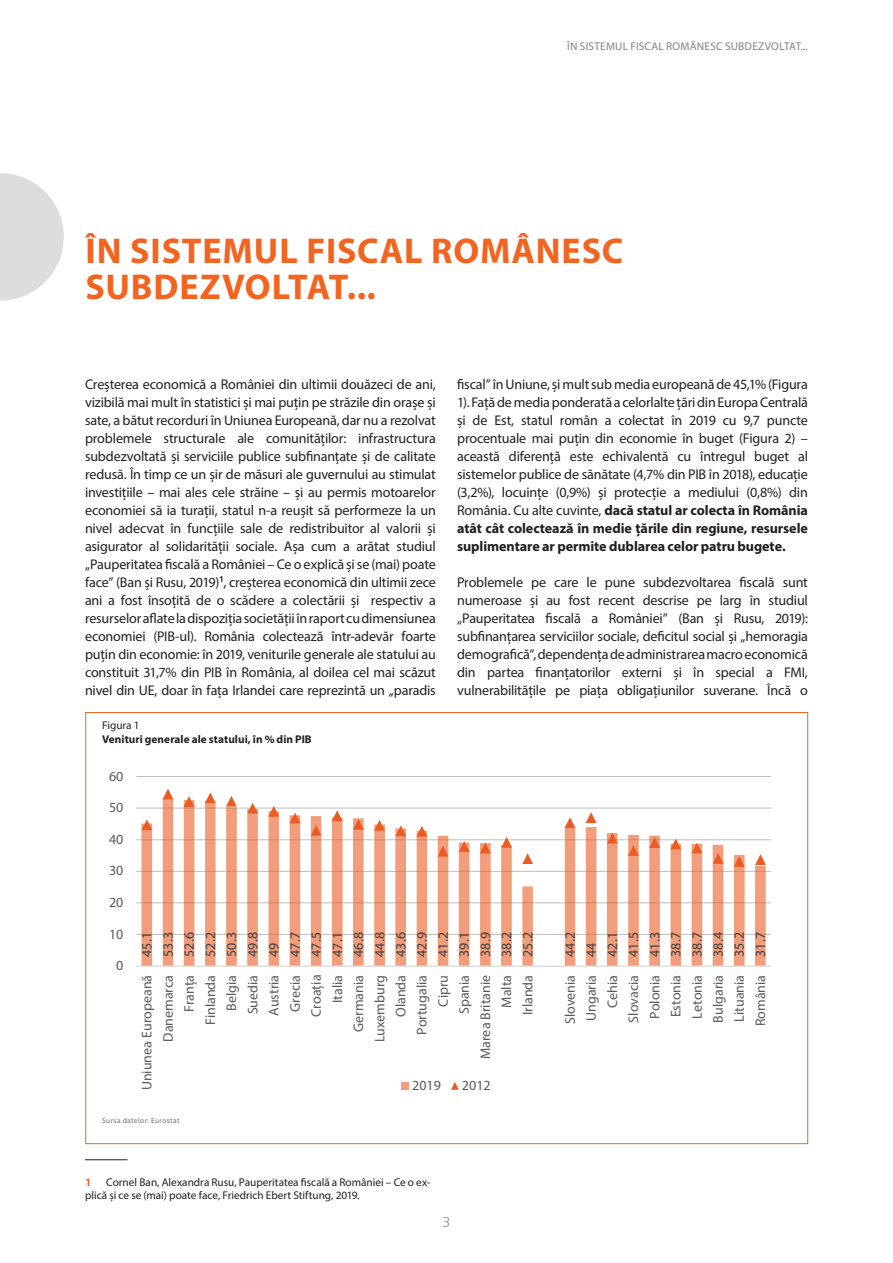
<style>
.page{position:relative;width:893px;height:1263px;background:#fff}
.page>*{position:absolute;margin:0;border:0;box-sizing:border-box;transform-origin:0 0}
.H4__24__Kapitel{font:700 36px "Myriad Pro";letter-spacing:.025em;color:#f36421}
.FT_Blocksatz{font:14.1px/18px "Myriad Pro";letter-spacing:-.015em;color:#231f20;text-align:justify}
.t1{font:300 14.1px "Frutiger";color:#808285}
.t2{font:13.95px/21.1px "Myriad Pro";color:#595a5a;text-align:right}
.t3{font:13.95px/21.1px "Myriad Pro";letter-spacing:-.005em;color:#414040}
.Fußnoten-__Marginalt{font:11.25px/13.5px "Myriad Pro";color:#231f20}
.Fußnoten-__Marginalt-2{font:11.25px "Myriad Pro";letter-spacing:.02em;color:#808285}
.Fußnoten-__Marginalt-3{font:700 11.25px "Myriad Pro";letter-spacing:.005em;color:#231f20}
.Fußnoten-__Marginalt-4{font:700 11.25px "Myriad Pro";color:#f36421}
.Quellenagaben{font:7.5px "Myriad Pro";letter-spacing:.045em;color:#6c6d70}
.s1{font-weight:700}
</style>
<div class="page">
<svg style="left:0;top:173px;width:64px;height:128px"></svg>
<hr style="left:85px;top:1159px;width:43px;height:1px;background:#231f20">
<svg style="left:136px;top:776px;width:635px;height:1px"></svg>
<svg style="left:141px;top:872px;width:625px;height:93px"></svg>
<hr style="left:136px;top:965px;width:635px;height:2px;background:#d9d9d8">
<svg style="left:136px;top:788px;width:635px;height:84px"></svg>
<div style="left:401px;top:1082px;width:8px;height:8px;background:#f29d7b"></div>
<svg style="left:451px;top:1082px;width:8px;height:8px"></svg>
<p class="Fußnoten-__Marginalt-2" style="left:567px;top:39px;width:242px">ÎN SISTEMUL FISCAL ROMÂNESC SUBDEZVOLTAT...</p>
<p class="H4__24__Kapitel" style="left:85px;top:227px;width:539px">ÎN SISTEMUL FISCAL ROMÂNESC</p>
<p class="H4__24__Kapitel" style="left:85px;top:263px;width:292px">SUBDEZVOLTAT...</p>
<p class="FT_Blocksatz" style="left:85px;top:375px;width:352px">Creșterea economică a României din ultimii douăzeci de ani, vizibilă mai mult în statistici și mai puțin pe străzile din orașe și sate, a bătut recorduri în Uniunea Europeană, dar nu a rezolvat problemele structurale ale comunităților: infrastructura subdezvoltată și serviciile publice subfinanțate și de calitate redusă. În timp ce un șir de măsuri ale guvernului au stimulat investițiile – mai ales cele străine – și au permis motoarelor economiei să ia turații, statul n-a reușit să performeze la un nivel adecvat în funcțiile sale de redistribuitor al valorii și asigurator al solidarității sociale. Așa cum a arătat studiul „Pauperitatea fiscală a României – Ce o explică și se (mai) poate face” (Ban și Rusu, 2019)<sup>1</sup>, creșterea economică din ultimii zece ani a fost însoțită de o scădere a colectării și respectiv a resurselor aflate la dispoziția societății în raport cu dimensiunea economiei (PIB-ul). România colectează într-adevăr foarte puțin din economie: în 2019, veniturile generale ale statului au constituit 31,7% din PIB în România, al doilea cel mai scăzut nivel din UE, doar în fața Irlandei care reprezintă un „paradis</p>
<p class="Fußnoten-__Marginalt" style="left:102px;top:718px;width:39px">Figura 1</p>
<p class="Fußnoten-__Marginalt-3" style="left:102px;top:731px;width:211px">Venituri generale ale statului, în % din PIB</p>
<p class="t2" style="left:109px;top:765px;width:16px">60</p>
<p class="t2" style="left:109px;top:797px;width:16px">50</p>
<p class="t2" style="left:109px;top:828px;width:16px">40</p>
<p class="t2" style="left:109px;top:860px;width:16px">30</p>
<p class="t2" style="left:109px;top:891px;width:16px">20</p>
<p class="FT_Blocksatz" style="left:457px;top:375px;width:352px">fiscal” în Uniune, și mult sub media europeană de 45,1% (Figura 1). Față de media ponderată a celorlalte țări din Europa Centrală și de Est, statul român a colectat în 2019 cu 9,7 puncte procentuale mai puțin din economie în buget (Figura 2) – această diferență este echivalentă cu întregul buget al sistemelor publice de sănătate (4,7% din PIB în 2018), educație (3,2%), locuințe (0,9%) și protecție a mediului (0,8%) din România. Cu alte cuvinte, <span class="s1">dacă statul ar colecta în România atât cât colectează în medie țările din regiune, resursele suplimentare ar permite dublarea celor patru bugete.</span></p>
<p class="FT_Blocksatz" style="left:457px;top:573px;width:352px">Problemele pe care le pune subdezvoltarea fiscală sunt numeroase și au fost recent descrise pe larg în studiul „Pauperitatea fiscală a României” (Ban și Rusu, 2019): subfinanțarea serviciilor sociale, deficitul social și „hemoragia demografică”, dependența de administrarea macro economică din partea finanțatorilor externi și în special a FMI, vulnerabilitățile pe piața obligațiunilor suverane. Încă o</p>
<p class="t2" style="left:109px;top:923px;width:16px">10</p>
<p class="t2" style="left:116px;top:955px;width:9px">0</p>
<p class="t3" style="left:136px;top:957px;width:26px;rotate:-90deg">45.1<br>53.3<br>52.6<br>52.2<br>50.3<br>49.8<br>49<br>47.7<br>47.5<br>47.1<br>46.8<br>44.8<br>43.6<br>42.9<br>41.2<br>39.1<br>38.9<br>38.2<br>25.2</p>
<p class="t3" style="left:559px;top:957px;width:26px;rotate:-90deg">44.2<br>44<br>42.1<br>41.5<br>41.3<br>38.7<br>38.7<br>38.4<br>35.2<br>31.7</p>
<p class="t2" style="left:136px;top:1090px;width:117px;rotate:-90deg">Uniunea Europeană<br>Danemarca<br>Franța<br>Finlanda<br>Belgia<br>Suedia<br>Austria<br>Grecia<br>Croația<br>Italia<br>Germania<br>Luxemburg<br>Olanda<br>Portugalia<br>Cipru<br>Spania<br>Marea Britanie<br>Malta<br>Irlanda</p>
<p class="t2" style="left:559px;top:1026px;width:53px;rotate:-90deg">Slovenia<br>Ungaria<br>Cehia<br>Slovacia<br>Polonia<br>Estonia<br>Letonia<br>Bulgaria<br>Lituania<br>România</p>
<p class="t2" style="left:412px;top:1075px;width:30px">2019</p>
<p class="t2" style="left:462px;top:1075px;width:30px">2012</p>
<p class="Quellenagaben" style="left:102px;top:1115px;width:79px">Sursa datelor: Eurostat</p>
<p class="Fußnoten-__Marginalt" style="left:85px;top:1175px;width:347px;text-indent:21px">Cornel Ban, Alexandra Rusu, Pauperitatea fiscală a României – Ce o ex&shy;plică și ce se (mai) poate face, Friedrich Ebert Stiftung, 2019.</p>
<p class="Fußnoten-__Marginalt-4" style="left:85px;top:1174px;width:8px">1</p>
<p class="t1" style="left:443px;top:1212px;width:9px">3</p>
</div>
